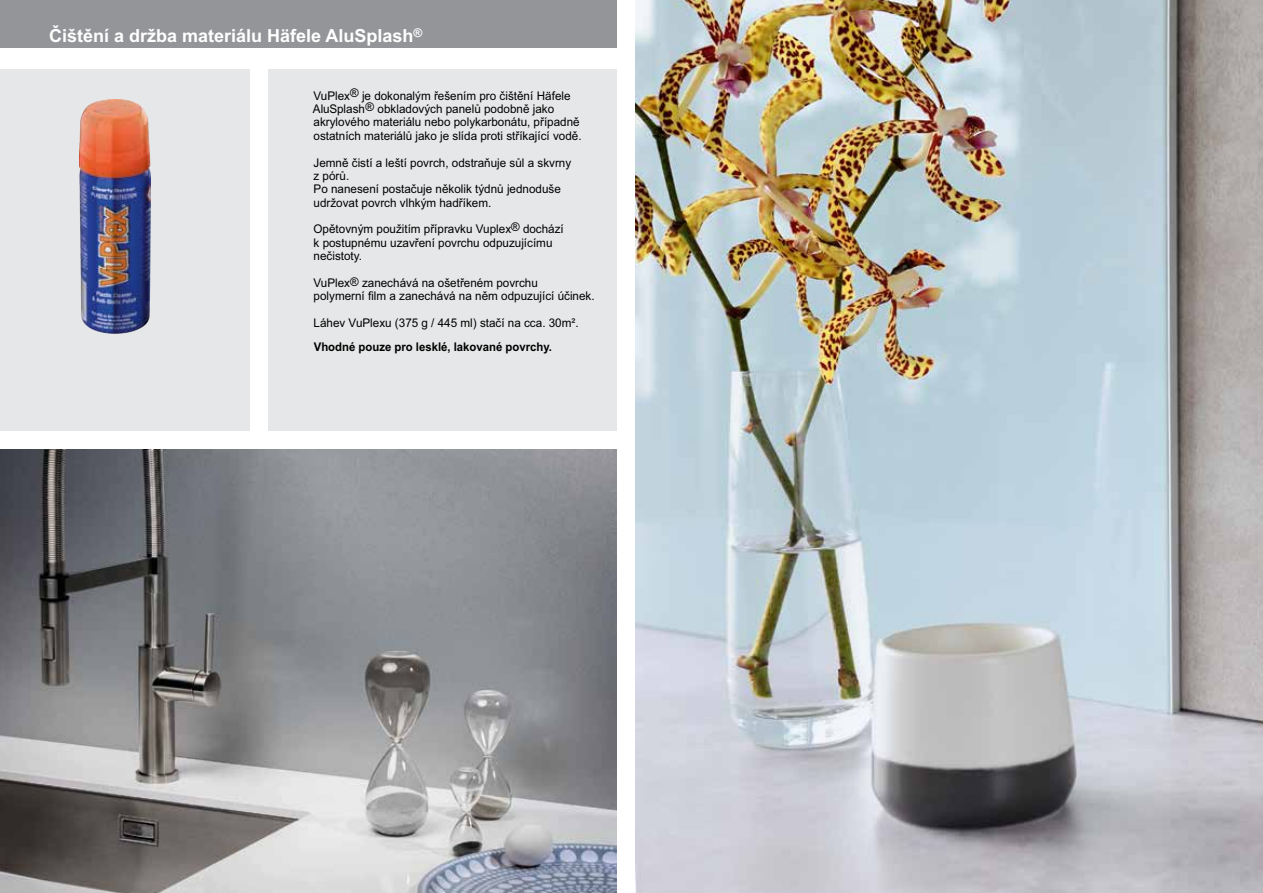
<style>
.page{position:relative;width:1263px;height:893px;background:#fff}
.page>*{position:absolute;margin:0;border:0;box-sizing:border-box;transform-origin:0 0}
.t1{font:700 18px "Arial";color:#fff}
.t2{font:12px/13.4px "Arial";color:#000}
.t3{font:700 12px "Arial";color:#000;scale:.95 1}
</style>
<div class="page">
<img style="left:0;top:450px;width:617px;height:443px">
<img style="left:635px;top:0;width:628px;height:893px">
<div style="left:268px;top:69px;width:349px;height:362px;background:#e6e7e8"></div>
<div style="left:0;top:69px;width:250px;height:362px;background:#e6e7e8"></div>
<div style="left:0;top:0;width:617px;height:47px;background:#939598"></div>
<img style="left:79px;top:100px;width:72px;height:234px">
<h1 class="t1" style="left:49px;top:23px;width:375px">Čištění a držba materiálu Häfele AluSplash<sup>®</sup></h1>
<p class="t2" style="left:313px;top:89px;width:270px">VuPlex® je dokonalým řešením pro čištění Häfele AluSplash® obkladových panelů podobně jako akrylového materiálu nebo polykarbonátu, případně ostatních materiálů jako je slída proti stříkající vodě.</p>
<p class="t2" style="left:314px;top:156px;width:259px">Jemně čistí a leští povrch, odstraňuje sůl a skvrny z pórů.<br>Po nanesení postačuje několik týdnů jednoduše udržovat povrch vlhkým hadříkem.</p>
<p class="t2" style="left:314px;top:222px;width:252px">Opětovným použitím přípravku Vuplex® dochází k postupnému uzavření povrchu odpuzujícímu nečistoty.</p>
<p class="t2" style="left:314px;top:276px;width:283px">VuPlex® zanechává na ošetřeném povrchu<br>polymerní film a zanechává na něm odpuzující účinek.</p>
<p class="t2" style="left:314px;top:316px;width:267px">Láhev VuPlexu (375 g / 445 ml) stačí na cca. 30m².</p>
<p class="t3" style="left:314px;top:338px;width:252px">Vhodné pouze pro lesklé, lakované povrchy.</p>
</div>
